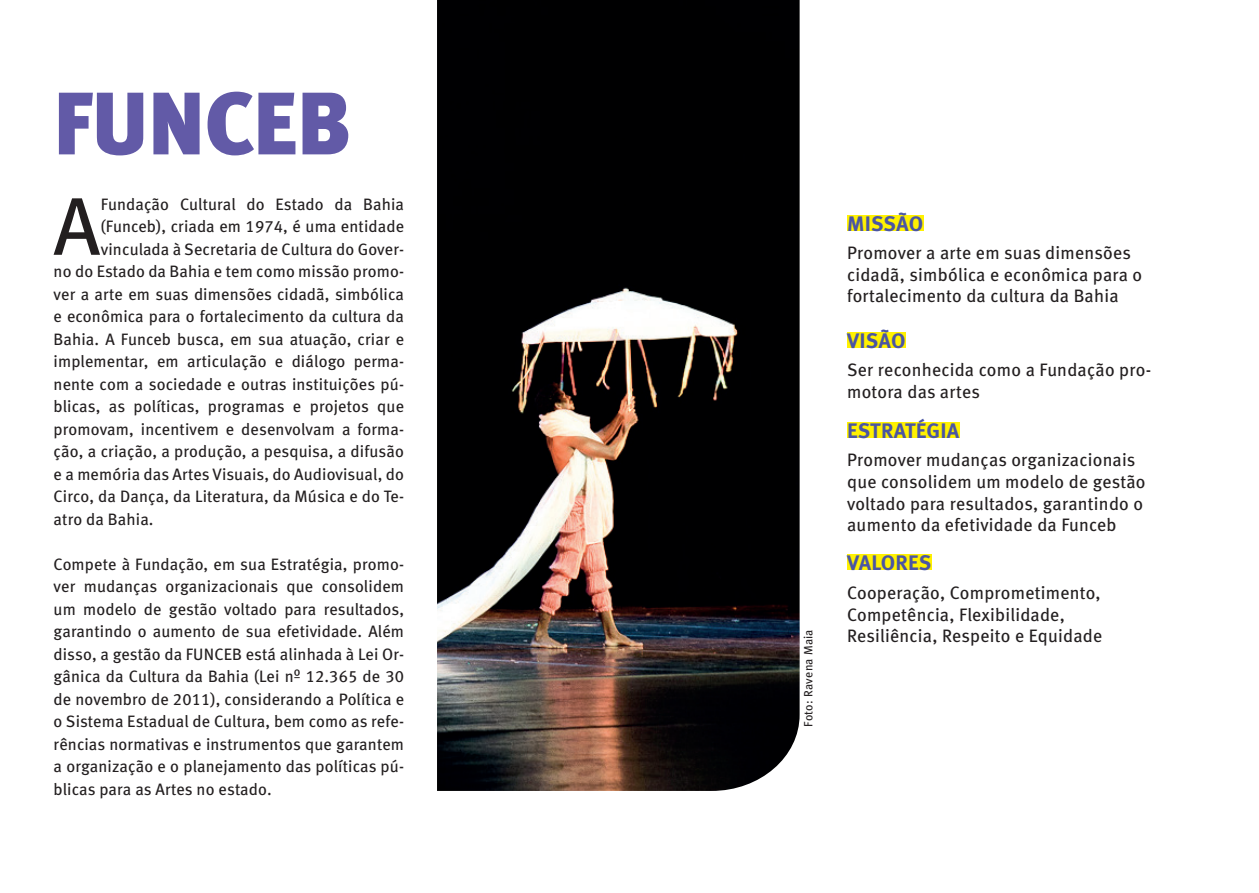
<style>
.page{position:relative;width:1259px;height:893px;background:#fff}
.page>*{position:absolute;margin:0;border:0;box-sizing:border-box;transform-origin:0 0}
.t1{font:88.5px "Meta Black Lf";color:#625aa7}
.t2{font:81.75px "Meta Book LF";color:#231f20}
.t3{font:700 21px "Meta Pro";letter-spacing:.01em;color:#4a55a4}
.t4{font:18px/21.6px "Meta Book LF";letter-spacing:.015em;color:#231f20}
.t5{font:16.5px/22.5px "Meta Book LF";letter-spacing:.01em;color:#231f20;text-align:justify}
.t6{font:12px "Meta Book LF";letter-spacing:.02em;color:#231f20}
</style>
<div class="page">
<div style="left:847px;top:215px;width:76px;height:16px;background:#fff101"></div>
<div style="left:847px;top:332px;width:58px;height:15px;background:#fff101"></div>
<div style="left:847px;top:422px;width:112px;height:16px;background:#fff101"></div>
<div style="left:847px;top:555px;width:84px;height:15px;background:#fff101"></div>
<img style="left:437px;top:0;width:362px;height:791px">
<h1 class="t1" style="left:54px;top:70px;width:299px">FUNCEB</h1>
<h2 class="t2" style="left:54px;top:178px;width:48px">A</h2>
<p class="t5" style="left:101px;top:193px;width:305px">Fundação Cultural do Estado da Bahia</p>
<p class="t5" style="left:101px;top:215px;width:305px">(Funceb), criada em 1974, é uma entidade</p>
<p class="t5" style="left:101px;top:238px;width:305px">vinculada à Secretaria de Cultura do Gover-</p>
<p class="t5" style="left:54px;top:260px;width:352px">no do Estado da Bahia e tem como missão promo-</p>
<p class="t5" style="left:54px;top:283px;width:352px">ver a arte em suas dimensões cidadã, simbólica</p>
<p class="t5" style="left:54px;top:305px;width:352px">e econômica para o fortalecimento da cultura da</p>
<p class="t5" style="left:54px;top:328px;width:352px">Bahia. A Funceb busca, em sua atuação, criar e</p>
<p class="t5" style="left:54px;top:350px;width:352px">implementar, em articulação e diálogo perma-</p>
<p class="t5" style="left:54px;top:373px;width:352px">nente com a sociedade e outras instituições pú-</p>
<p class="t5" style="left:54px;top:395px;width:352px">blicas, as políticas, programas e projetos que</p>
<p class="t5" style="left:54px;top:418px;width:352px">promovam, incentivem e desenvolvam a forma-</p>
<p class="t5" style="left:54px;top:440px;width:352px">ção, a criação, a produção, a pesquisa, a difusão</p>
<p class="t5" style="left:54px;top:463px;width:352px">e a memória das Artes Visuais, do Audiovisual, do</p>
<p class="t5" style="left:54px;top:485px;width:352px">Circo, da Dança, da Literatura, da Música e do Te-</p>
<p class="t5" style="left:54px;top:508px;width:102px">atro da Bahia.</p>
<p class="t5" style="left:54px;top:553px;width:352px">Compete à Fundação, em sua Estratégia, promo&shy;ver mudanças organizacionais que consolidem um modelo de gestão voltado para resultados, garantindo o aumento de sua efetividade. Além disso, a gestão da FUNCEB está alinhada à Lei Or&shy;gânica da Cultura da Bahia (Lei nº 12.365 de 30 de novembro de 2011), considerando a Política e o Sistema Estadual de Cultura, bem como as refe&shy;rências normativas e instrumentos que garantem a organização e o planejamento das políticas pú&shy;blicas para as Artes no estado.</p>
<p class="t6" style="left:801px;top:727px;width:99px;rotate:-90deg">Foto: Ravena Maia</p>
<p class="t3" style="left:847px;top:210px;width:77px">MISSÃO</p>
<p class="t4" style="left:847px;top:242px;width:297px">Promover a arte em suas dimensões cidadã, simbólica e econômica para o fortalecimento da cultura da Bahia</p>
<p class="t3" style="left:847px;top:327px;width:60px">VISÃO</p>
<p class="t4" style="left:847px;top:359px;width:305px">Ser reconhecida como a Fundação pro&shy;motora das artes</p>
<p class="t3" style="left:847px;top:417px;width:114px">ESTRATÉGIA</p>
<p class="t4" style="left:847px;top:449px;width:300px">Promover mudanças organizacionais que consolidem um modelo de gestão voltado para resultados, garantindo o aumento da efetividade da Funceb</p>
<p class="t3" style="left:847px;top:550px;width:86px">VALORES</p>
<p class="t4" style="left:847px;top:582px;width:257px">Cooperação, Comprometimento,<br>Competência, Flexibilidade,<br>Resiliência, Respeito e Equidade</p>
</div>
